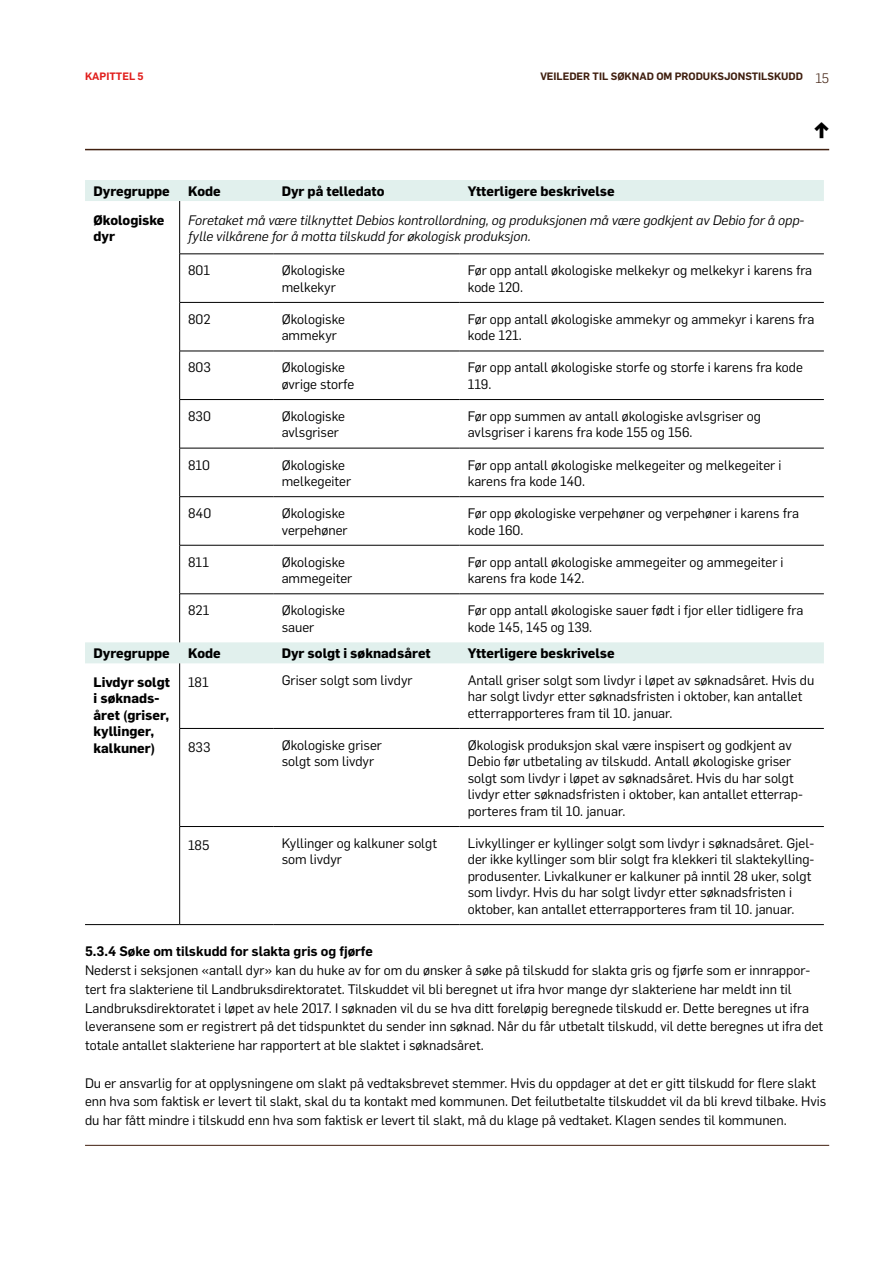
<style>
.page{position:relative;width:893px;height:1263px;background:#fff}
.page>*{position:absolute;margin:0;border:0;box-sizing:border-box;transform-origin:0 0}
.t1{font:900 25.2px "Flama";color:#000}
._09_Tabelltekst{font:13.5px/16.5px "Flama";color:#000}
._04_brødteskst{font:13.5px/18.8px "Flama";color:#000}
._09_Tabelltekst-2{font:700 13.5px/16.5px "Flama";color:#000}
._09_Tabelltekst-3{font:italic 13.5px/16.5px "Flama";color:#000}
._03_mellomtitttel_2{font:600 13.5px "Flama";color:#000}
.t2{font:600 10.5px "Flama";color:#401f0f}
.t3{font:600 10.5px "Flama";color:#e11f1d}
.s1{font-weight:300;font-size:13.5px}
</style>
<div class="page">
<hr style="left:85px;top:149px;width:744px;height:1px;background:#401f0f">
<svg style="left:85px;top:180px;width:739px;height:483px"></svg>
<hr style="left:179px;top:254px;width:94px;height:1px;background:#000">
<hr style="left:273px;top:254px;width:186px;height:1px;background:#000">
<hr style="left:459px;top:254px;width:365px;height:1px;background:#000">
<hr style="left:179px;top:302px;width:94px;height:1px;background:#000">
<hr style="left:273px;top:302px;width:186px;height:1px;background:#000">
<hr style="left:459px;top:302px;width:365px;height:1px;background:#000">
<hr style="left:179px;top:351px;width:94px;height:1px;background:#000">
<hr style="left:273px;top:351px;width:186px;height:1px;background:#000">
<hr style="left:459px;top:351px;width:365px;height:1px;background:#000">
<hr style="left:179px;top:399px;width:94px;height:1px;background:#000">
<hr style="left:273px;top:399px;width:186px;height:1px;background:#000">
<hr style="left:459px;top:399px;width:365px;height:1px;background:#000">
<hr style="left:179px;top:448px;width:94px;height:1px;background:#000">
<hr style="left:273px;top:448px;width:186px;height:1px;background:#000">
<hr style="left:459px;top:448px;width:365px;height:1px;background:#000">
<hr style="left:179px;top:496px;width:94px;height:1px;background:#000">
<hr style="left:273px;top:496px;width:186px;height:1px;background:#000">
<hr style="left:459px;top:496px;width:365px;height:1px;background:#000">
<hr style="left:179px;top:545px;width:94px;height:1px;background:#000">
<hr style="left:273px;top:545px;width:186px;height:1px;background:#000">
<hr style="left:459px;top:545px;width:365px;height:1px;background:#000">
<hr style="left:179px;top:593px;width:94px;height:1px;background:#000">
<hr style="left:273px;top:593px;width:186px;height:1px;background:#000">
<hr style="left:459px;top:593px;width:365px;height:1px;background:#000">
<hr style="left:179px;top:728px;width:94px;height:1px;background:#000">
<hr style="left:273px;top:728px;width:186px;height:1px;background:#000">
<hr style="left:459px;top:728px;width:365px;height:1px;background:#000">
<hr style="left:85px;top:924px;width:95px;height:1px;background:#000">
<hr style="left:180px;top:924px;width:93px;height:1px;background:#000">
<hr style="left:273px;top:924px;width:186px;height:1px;background:#000">
<hr style="left:459px;top:924px;width:365px;height:1px;background:#000">
<hr style="left:179px;top:826px;width:94px;height:1px;background:#000">
<hr style="left:273px;top:826px;width:186px;height:1px;background:#000">
<hr style="left:459px;top:826px;width:365px;height:1px;background:#000">
<hr style="left:179px;top:201px;width:1px;height:53px;background:#000">
<hr style="left:179px;top:254px;width:1px;height:48px;background:#000">
<hr style="left:179px;top:303px;width:1px;height:48px;background:#000">
<hr style="left:179px;top:351px;width:1px;height:48px;background:#000">
<hr style="left:179px;top:400px;width:1px;height:48px;background:#000">
<hr style="left:179px;top:448px;width:1px;height:48px;background:#000">
<hr style="left:179px;top:497px;width:1px;height:48px;background:#000">
<hr style="left:179px;top:545px;width:1px;height:49px;background:#000">
<hr style="left:179px;top:594px;width:1px;height:48px;background:#000">
<hr style="left:179px;top:663px;width:1px;height:65px;background:#000">
<hr style="left:179px;top:729px;width:1px;height:97px;background:#000">
<hr style="left:179px;top:827px;width:1px;height:97px;background:#000">
<hr style="left:85px;top:1145px;width:744px;height:1px;background:#401f0f">
<p class="t3" style="left:85px;top:69px;width:60px">KAPITTEL 5</p>
<p class="t2" style="left:540px;top:69px;width:290px">VEILEDER TIL SØKNAD OM PRODUKSJONSTILSKUDD <span class="s1">15</span></p>
<h1 class="t1" style="left:812px;top:111px;width:20px">↑</h1>
<p class="_09_Tabelltekst-2" style="left:94px;top:182px;width:78px">Dyregruppe</p>
<p class="_09_Tabelltekst-2" style="left:188px;top:182px;width:34px">Kode</p>
<p class="_09_Tabelltekst-2" style="left:282px;top:182px;width:104px">Dyr på telledato</p>
<p class="_09_Tabelltekst-2" style="left:468px;top:182px;width:149px">Ytterligere beskrivelse</p>
<p class="_09_Tabelltekst-2" style="left:94px;top:211px;width:72px">Økologiske</p>
<p class="_09_Tabelltekst-2" style="left:94px;top:227px;width:23px">dyr</p>
<p class="_09_Tabelltekst-3" style="left:188px;top:211px;width:618px">Foretaket må være tilknyttet Debios kontrollordning, og produksjonen må være godkjent av Debio for å opp&shy;fylle vilkårene for å motta tilskudd for økologisk produksjon.</p>
<p class="_09_Tabelltekst" style="left:188px;top:262px;width:24px">801</p>
<p class="_09_Tabelltekst" style="left:282px;top:262px;width:65px">Økologiske</p>
<p class="_09_Tabelltekst" style="left:282px;top:278px;width:56px">melkekyr</p>
<p class="_09_Tabelltekst" style="left:468px;top:262px;width:346px">Før opp antall økologiske melkekyr og melkekyr i karens fra kode 120.</p>
<p class="_09_Tabelltekst" style="left:188px;top:310px;width:24px">802</p>
<p class="_09_Tabelltekst" style="left:282px;top:310px;width:65px">Økologiske</p>
<p class="_09_Tabelltekst" style="left:282px;top:327px;width:57px">ammekyr</p>
<p class="_09_Tabelltekst" style="left:468px;top:310px;width:348px">Før opp antall økologiske ammekyr og ammekyr i karens fra kode 121.</p>
<p class="_09_Tabelltekst" style="left:188px;top:359px;width:24px">803</p>
<p class="_09_Tabelltekst" style="left:282px;top:359px;width:74px">Økologiske øvrige storfe</p>
<p class="_09_Tabelltekst" style="left:468px;top:359px;width:337px">Før opp antall økologiske storfe og storfe i karens fra kode<br>119.</p>
<p class="_09_Tabelltekst" style="left:188px;top:407px;width:24px">830</p>
<p class="_09_Tabelltekst" style="left:282px;top:407px;width:65px">Økologiske avlsgriser</p>
<p class="_09_Tabelltekst" style="left:468px;top:407px;width:295px">Før opp summen av antall økologiske avlsgriser og avlsgriser i karens fra kode 155 og 156.</p>
<p class="_09_Tabelltekst" style="left:188px;top:456px;width:23px">810</p>
<p class="_09_Tabelltekst" style="left:282px;top:456px;width:65px">Økologiske</p>
<p class="_09_Tabelltekst" style="left:282px;top:472px;width:71px">melkegeiter</p>
<p class="_09_Tabelltekst" style="left:468px;top:456px;width:315px">Før opp antall økologiske melkegeiter og melkegeiter i karens fra kode 140.</p>
<p class="_09_Tabelltekst" style="left:188px;top:504px;width:25px">840</p>
<p class="_09_Tabelltekst" style="left:282px;top:504px;width:65px">Økologiske</p>
<p class="_09_Tabelltekst" style="left:282px;top:521px;width:67px">verpehøner</p>
<p class="_09_Tabelltekst" style="left:468px;top:504px;width:333px">Før opp økologiske verpehøner og verpehøner i karens fra kode 160.</p>
<p class="_09_Tabelltekst" style="left:188px;top:553px;width:22px">811</p>
<p class="_09_Tabelltekst" style="left:282px;top:553px;width:65px">Økologiske</p>
<p class="_09_Tabelltekst" style="left:282px;top:569px;width:72px">ammegeiter</p>
<p class="_09_Tabelltekst" style="left:468px;top:553px;width:317px">Før opp antall økologiske ammegeiter og ammegeiter i karens fra kode 142.</p>
<p class="_09_Tabelltekst" style="left:188px;top:601px;width:23px">821</p>
<p class="_09_Tabelltekst" style="left:282px;top:601px;width:65px">Økologiske</p>
<p class="_09_Tabelltekst" style="left:282px;top:618px;width:34px">sauer</p>
<p class="_09_Tabelltekst" style="left:468px;top:601px;width:337px">Før opp antall økologiske sauer født i fjor eller tidligere fra kode 145, 145 og 139.</p>
<p class="_09_Tabelltekst-2" style="left:94px;top:644px;width:78px">Dyregruppe</p>
<p class="_09_Tabelltekst-2" style="left:188px;top:644px;width:34px">Kode</p>
<p class="_09_Tabelltekst-2" style="left:282px;top:644px;width:151px">Dyr solgt i søknadsåret</p>
<p class="_09_Tabelltekst-2" style="left:468px;top:644px;width:149px">Ytterligere beskrivelse</p>
<p class="_09_Tabelltekst-2" style="left:94px;top:673px;width:78px">Livdyr solgt i søknads&shy;året (griser, kyllinger, kalkuner)</p>
<p class="_09_Tabelltekst" style="left:188px;top:673px;width:22px">181</p>
<p class="_09_Tabelltekst" style="left:282px;top:671px;width:133px">Griser solgt som livdyr</p>
<p class="_09_Tabelltekst" style="left:468px;top:671px;width:348px">Antall griser solgt som livdyr i løpet av søknadsåret. Hvis du har solgt livdyr etter søknadsfristen i oktober, kan antallet etterrapporteres fram til 10. januar.</p>
<p class="_09_Tabelltekst" style="left:188px;top:738px;width:24px">833</p>
<p class="_09_Tabelltekst" style="left:282px;top:736px;width:102px">Økologiske griser</p>
<p class="_09_Tabelltekst" style="left:282px;top:753px;width:94px">solgt som livdyr</p>
<p class="_09_Tabelltekst" style="left:468px;top:736px;width:337px">Økologisk produksjon skal være inspisert og godkjent av Debio før utbetaling av tilskudd. Antall økologiske griser solgt som livdyr i løpet av søknadsåret. Hvis du har solgt livdyr etter søknadsfristen i oktober, kan antallet etterrap&shy;porteres fram til 10. januar.</p>
<p class="_09_Tabelltekst" style="left:188px;top:836px;width:23px">185</p>
<p class="_09_Tabelltekst" style="left:282px;top:834px;width:157px">Kyllinger og kalkuner solgt som livdyr</p>
<p class="_09_Tabelltekst" style="left:468px;top:834px;width:348px">Livkyllinger er kyllinger solgt som livdyr i søknadsåret. Gjel&shy;der ikke kyllinger som blir solgt fra klekkeri til slaktekylling&shy;produsenter. Livkalkuner er kalkuner på inntil 28 uker, solgt som livdyr. Hvis du har solgt livdyr etter søknadsfristen i oktober, kan antallet etterrapporteres fram til 10. januar.</p>
<p class="_03_mellomtitttel_2" style="left:85px;top:941px;width:289px">5.3.4 Søke om tilskudd for slakta gris og fjørfe</p>
<p class="_04_brødteskst" style="left:85px;top:960px;width:740px">Nederst i seksjonen «antall dyr» kan du huke av for om du ønsker å søke på tilskudd for slakta gris og fjørfe som er innrappor&shy;tert fra slakteriene til Landbruksdirektoratet. Tilskuddet vil bli beregnet ut ifra hvor mange dyr slakteriene har meldt inn til Landbruksdirektoratet i løpet av hele 2017. I søknaden vil du se hva ditt foreløpig beregnede tilskudd er. Dette beregnes ut ifra leveransene som er registrert på det tidspunktet du sender inn søknad. Når du får utbetalt tilskudd, vil dette beregnes ut ifra det totale antallet slakteriene har rapportert at ble slaktet i søknadsåret.</p>
<p class="_04_brødteskst" style="left:85px;top:1073px;width:743px">Du er ansvarlig for at opplysningene om slakt på vedtaksbrevet stemmer. Hvis du oppdager at det er gitt tilskudd for flere slakt enn hva som faktisk er levert til slakt, skal du ta kontakt med kommunen. Det feilutbetalte tilskuddet vil da bli krevd tilbake. Hvis du har fått mindre i tilskudd enn hva som faktisk er levert til slakt, må du klage på vedtaket. Klagen sendes til kommunen.</p>
</div>
